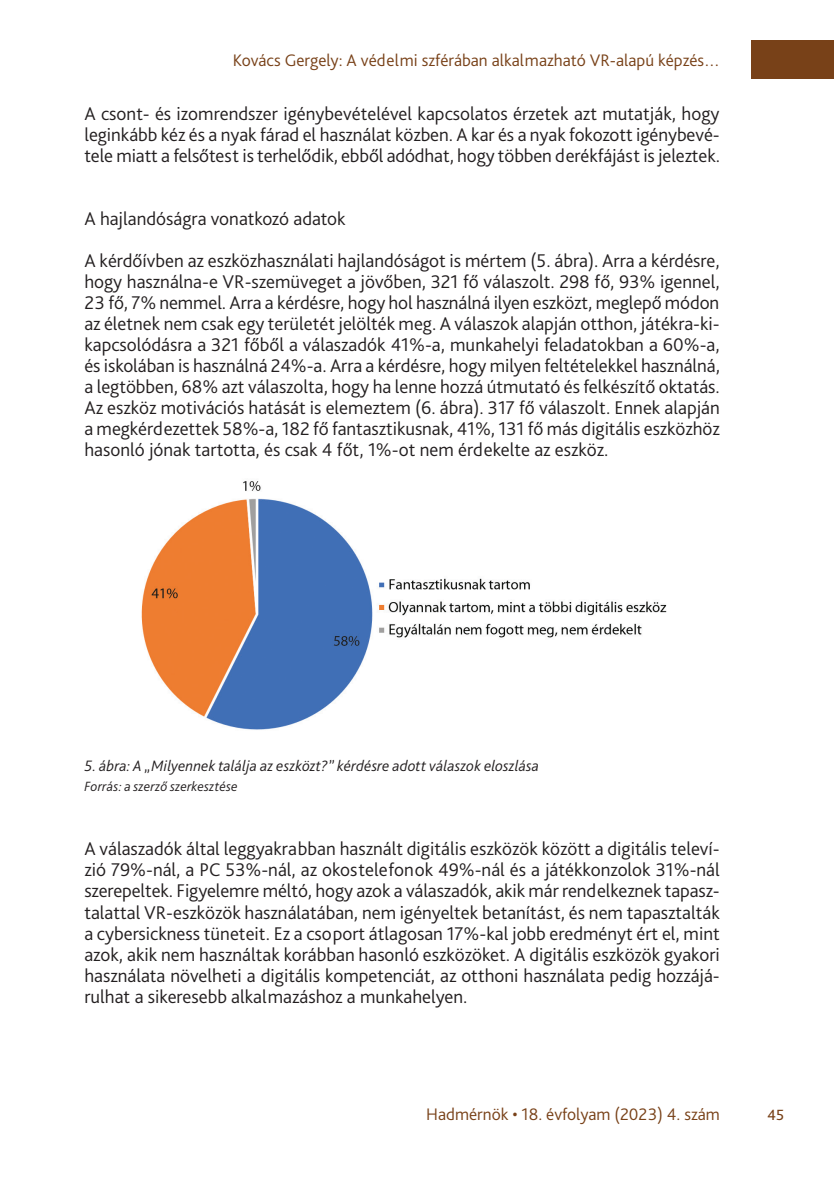
<style>
.page{position:relative;width:834px;height:1181px;background:#fff}
.page>*{position:absolute;margin:0;border:0;box-sizing:border-box;transform-origin:0 0}
._3_1_első_bekezdés__1_sor{font:300 19.25px/21px "Bliss Pro";color:#231f20;text-align:justify}
._3_1_első_bekezdés{font:300 19.25px/21px "Bliss Pro";color:#231f20;text-align:justify}
._1_1_1_1_Head_címsor3{font:300 19.25px "Bliss Pro";color:#231f20}
.t1{font:300 19.25px "Bliss Pro";color:#784118}
.t2{font:300 17.5px "Bliss Pro";color:#784118}
._8_Ábra__képalárás{font:italic 300 15.75px "Bliss Pro";letter-spacing:.005em;color:#231f20}
._8_ábra_forrás{font:italic 300 14px "Bliss Pro";letter-spacing:.015em;color:#231f20}
</style>
<div class="page">
<div style="left:750px;top:41px;width:83px;height:38px;background:#784118"></div>
<img style="left:141px;top:481px;width:526px;height:249px">
<p class="t2" style="left:233px;top:49px;width:488px">Kovács Gergely: A védelmi szférában alkalmazható VR-alapú képzés…</p>
<p class="_3_1_első_bekezdés__1_sor" style="left:84px;top:103px;width:637px">A csont- és izomrendszer igénybevételével kapcsolatos érzetek azt mutatják, hogy leginkább kéz és a nyak fárad el használat közben. A kar és a nyak fokozott igénybevé&shy;tele miatt a felsőtest is terhelődik, ebből adódhat, hogy többen derékfájást is jeleztek.</p>
<p class="_1_1_1_1_Head_címsor3" style="left:84px;top:207px;width:263px">A hajlandóságra vonatkozó adatok</p>
<p class="_3_1_első_bekezdés" style="left:84px;top:250px;width:637px">A kérdőívben az eszközhasználati hajlandóságot is mértem (5. ábra). Arra a kérdésre, hogy használna-e VR-szemüveget a jövőben, 321 fő válaszolt. 298 fő, 93% igennel, 23 fő, 7% nemmel. Arra a kérdésre, hogy hol használná ilyen eszközt, meglepő módon az életnek nem csak egy területét jelölték meg. A válaszok alapján otthon, játékra-ki&shy;kapcsolódásra a -321 főből a válaszadók 41%-a, munkahelyi feladatokban a -60%-a, és iskolában is használná 24%-a. Arra a kérdésre, hogy milyen feltételekkel használná, a legtöbben, 68% azt válaszolta, hogy ha lenne hozzá útmutató és felkészítő oktatás.<br>Az eszköz motivációs hatását is elemeztem (6. ábra). 317 fő válaszolt. Ennek alapján a megkérdezettek 58%-a, 182 fő fantasztikusnak, 41%, 131 fő más digitális eszközhöz hasonló jónak tartotta, és csak 4 főt, 1%-ot nem érdekelte az eszköz.</p>
<p class="_8_Ábra__képalárás" style="left:84px;top:756px;width:456px">5. ábra: A „Milyennek találja az eszközt?” kérdésre adott válaszok eloszlása</p>
<p class="_8_ábra_forrás" style="left:84px;top:778px;width:155px">Forrás: a szerző szerkesztése</p>
<p class="_3_1_első_bekezdés__1_sor" style="left:84px;top:838px;width:636px">A válaszadók által leggyakrabban használt digitális eszközök között a digitális televí&shy;zió 79%-nál, a PC 53%-nál, az okostelefonok 49%-nál és a játékkonzolok 31%-nál szerepeltek. Figyelemre méltó, hogy azok a válaszadók, akik már rendelkeznek tapasz&shy;talattal VR-eszközök használatában, nem igényeltek betanítást, és nem tapasztalták a cybersickness tüneteit. Ez a csoport átlagosan 17%-kal jobb eredményt ért el, mint azok, akik nem használtak korábban hasonló eszközöket. A digitális eszközök gyakori használata növelheti a digitális kompetenciát, az otthoni használata pedig hozzájá&shy;rulhat a sikeresebb alkalmazáshoz a munkahelyen.</p>
<p class="t2" style="left:426px;top:1103px;width:295px">Hadmérnök • 18. évfolyam (2023) 4. szám</p>
<p class="t1" style="left:767px;top:1102px;width:19px">45</p>
</div>
